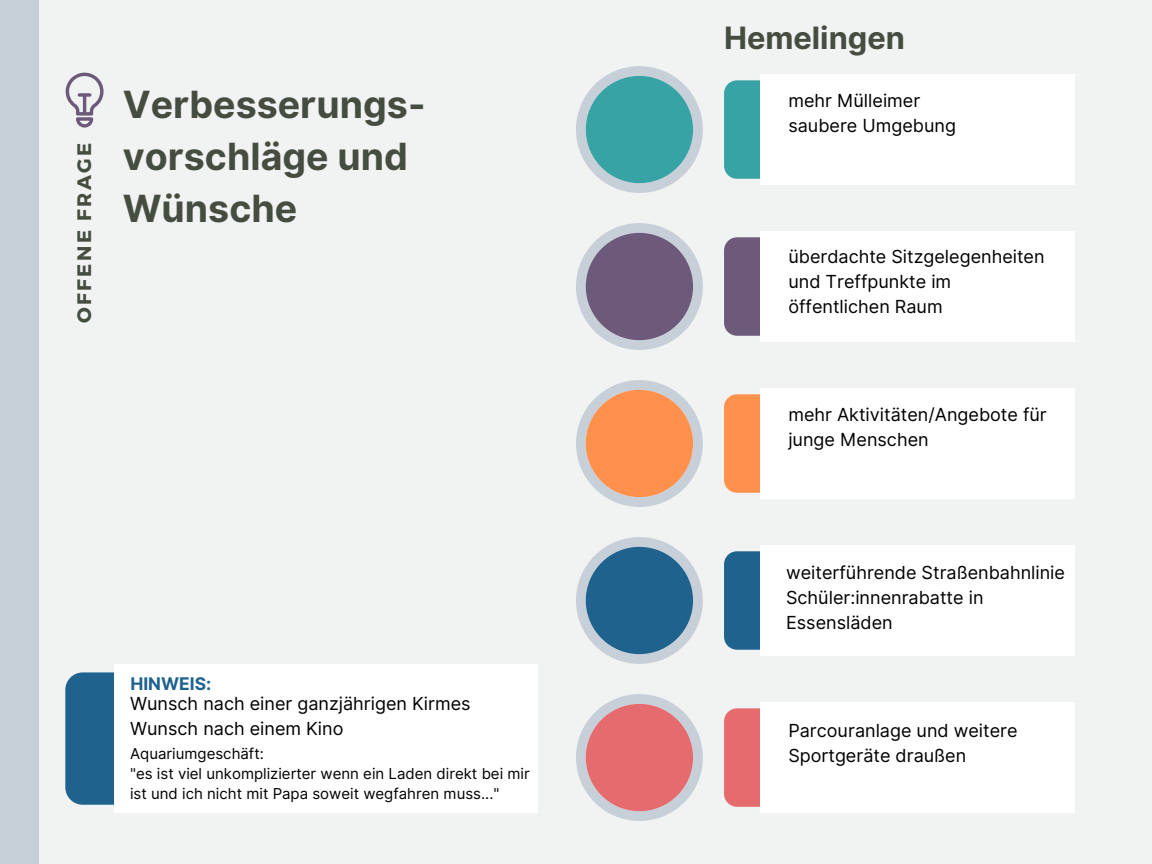
<style>
.page{position:relative;width:1152px;height:864px;background:#f1f2f2}
.page>*{position:absolute;margin:0;border:0;box-sizing:border-box;transform-origin:0 0}
.t1{font:700 37.5px/51.8px "Inter";color:#454d40}
.t2{font:700 30.75px "Inter";color:#454d40}
.t3{font:700 19.5px "Montserrat";letter-spacing:.125em;color:#454d40}
.t4{font:18px/24.8px "Inter";color:#000}
.t5{font:700 17.4px "Inter";color:#1f628e}
.t6{font:15px/20.2px "Inter";color:#000}
</style>
<div class="page">
<div style="left:0;top:0;width:39px;height:864px;background:#c7d0d8"></div>
<svg style="left:576px;top:223px;width:127px;height:127px"></svg>
<div style="left:586px;top:233px;width:107px;height:107px;background:#6d597a;border-radius:50%"></div>
<svg style="left:576px;top:66px;width:127px;height:127px"></svg>
<div style="left:586px;top:76px;width:107px;height:107px;background:#38a3a5;border-radius:50%"></div>
<svg style="left:576px;top:380px;width:127px;height:127px"></svg>
<div style="left:586px;top:390px;width:107px;height:107px;background:#ff914d;border-radius:50%"></div>
<svg style="left:576px;top:537px;width:127px;height:127px"></svg>
<div style="left:586px;top:547px;width:107px;height:107px;background:#1f628e;border-radius:50%"></div>
<div style="left:724px;top:80px;width:156px;height:99px;background:#38a3a5;border-radius:13px"></div>
<div style="left:760px;top:74px;width:315px;height:111px;background:#fff"></div>
<div style="left:724px;top:237px;width:156px;height:99px;background:#6d597a;border-radius:13px"></div>
<div style="left:724px;top:394px;width:156px;height:99px;background:#ff914d;border-radius:13px"></div>
<div style="left:724px;top:551px;width:156px;height:99px;background:#1f628e;border-radius:13px"></div>
<div style="left:760px;top:231px;width:315px;height:111px;background:#fff"></div>
<div style="left:760px;top:388px;width:315px;height:111px;background:#fff"></div>
<div style="left:760px;top:545px;width:315px;height:111px;background:#fff"></div>
<svg style="left:576px;top:694px;width:127px;height:127px"></svg>
<div style="left:586px;top:704px;width:107px;height:107px;background:#e56b6f;border-radius:50%"></div>
<div style="left:724px;top:708px;width:156px;height:99px;background:#e56b6f;border-radius:13px"></div>
<div style="left:760px;top:702px;width:315px;height:111px;background:#fff"></div>
<svg style="left:65px;top:72px;width:39px;height:56px"></svg>
<div style="left:65px;top:672px;width:210px;height:133px;background:#1f628e;border-radius:17px"></div>
<div style="left:114px;top:664px;width:423px;height:149px;background:#fff"></div>
<p class="t3" style="left:72px;top:323px;width:182px;rotate:-90deg">OFFENE FRAGE</p>
<h1 class="t1" style="left:123px;top:79px;width:304px">Verbesserungs&shy;vorschläge und<br>Wünsche</h1>
<p class="t5" style="left:130px;top:674px;width:82px">HINWEIS:</p>
<p class="t4" style="left:130px;top:691px;width:342px">Wunsch nach einer ganzjährigen Kirmes<br>Wunsch nach einem Kino</p>
<p class="t6" style="left:130px;top:743px;width:401px">Aquariumgeschäft:<br>"es ist viel unkomplizierter wenn ein Laden direkt bei mir ist und ich nicht mit Papa soweit wegfahren muss..."</p>
<h2 class="t2" style="left:724px;top:19px;width:182px">Hemelingen</h2>
<p class="t4" style="left:788px;top:88px;width:169px">mehr Mülleimer saubere Umgebung</p>
<p class="t4" style="left:788px;top:244px;width:258px">überdachte Sitzgelegenheiten und Treffpunkte im öffentlichen Raum</p>
<p class="t4" style="left:788px;top:402px;width:260px">mehr Aktivitäten/Angebote für junge Menschen</p>
<p class="t4" style="left:786px;top:560px;width:280px">weiterführende Straßenbahnlinie<br>Schüler:innenrabatte in<br>Essensläden</p>
<p class="t4" style="left:788px;top:718px;width:231px">Parcouranlage und weitere<br>Sportgeräte draußen</p>
</div>
